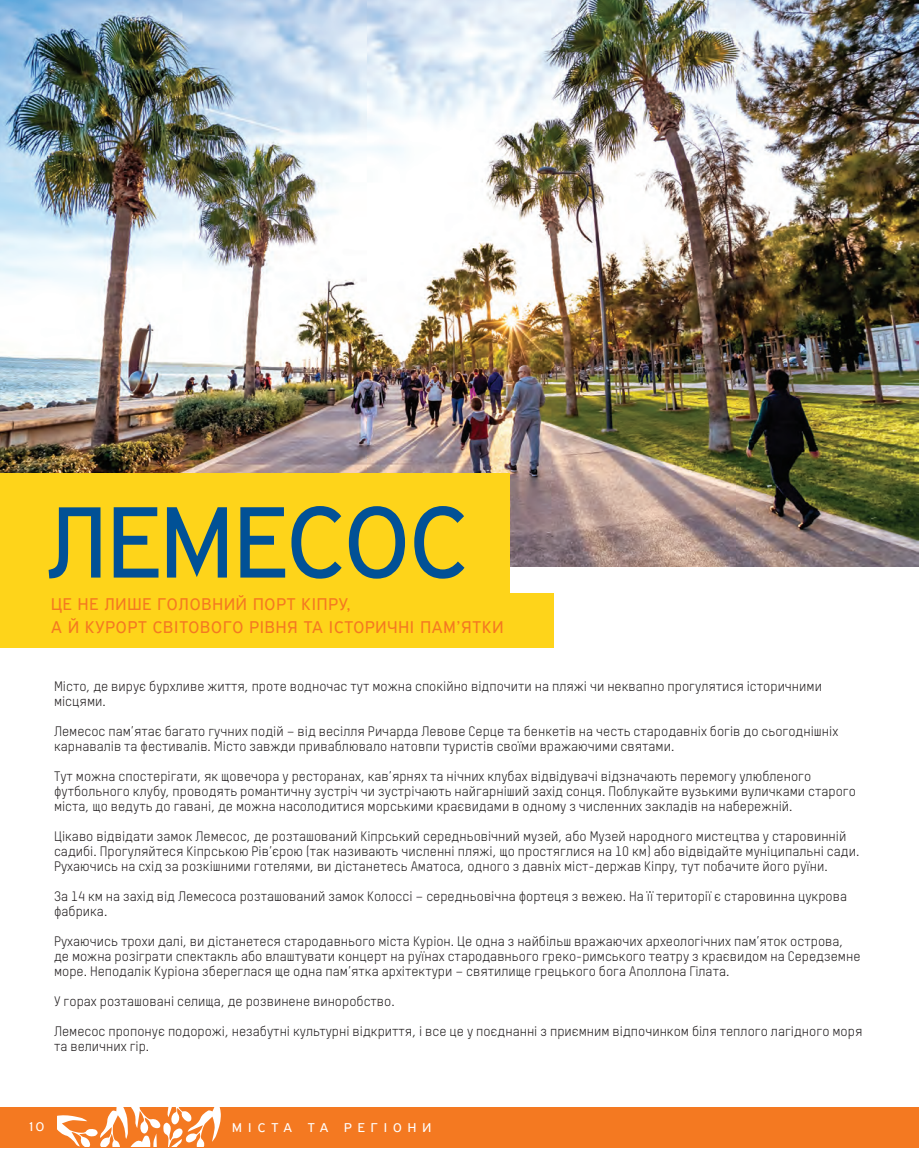
<style>
.page{position:relative;width:919px;height:1174px;background:#fff}
.page>*{position:absolute;margin:0;border:0;box-sizing:border-box;transform-origin:0 0}
.t1{font:108px "PF Highway Sans Pro";color:#015196;scale:.94 1}
.t2{font:18px "PF Highway Sans Pro";letter-spacing:.05em;color:#f47921;scale:.94 1}
.t3{font:13.5px/15px "T Star Pro";color:#231f20}
.t4{font:13.5px "PF Highway Sans Pro";letter-spacing:.45em;color:#fff}
</style>
<div class="page">
<div style="left:0;top:1107px;width:918px;height:40px;background:#f47921"></div>
<svg style="left:57px;top:1108px;width:164px;height:38px"></svg>
<img style="left:0;top:0;width:918px;height:566px">
<div style="left:0;top:473px;width:509px;height:174px;background:#fed41a"></div>
<div style="left:0;top:593px;width:553px;height:54px;background:#fed41a"></div>
<p class="t1" style="left:46px;top:479px;width:450px">ЛЕМЕСОС</p>
<p class="t2" style="left:51px;top:593px;width:320px">ЦЕ НЕ ЛИШЕ ГОЛОВНИЙ ПОРТ КІПРУ,</p>
<p class="t2" style="left:51px;top:617px;width:482px">А Й КУРОРТ СВІТОВОГО РІВНЯ ТА ІСТОРИЧНІ ПАМ’ЯТКИ</p>
<p class="t3" style="left:54px;top:678px;width:769px">Місто, де вирує бурхливе життя, проте водночас тут можна спокійно відпочити на пляжі чи неквапно прогулятися історичними місцями.</p>
<p class="t3" style="left:54px;top:723px;width:785px">Лемесос пам’ятає багато гучних подій – від весілля Ричарда Левове Серце та бенкетів на честь стародавніх богів до сьогоднішніх карнавалів та фестивалів. Місто завжди приваблювало натовпи туристів своїми вражаючими святами.</p>
<p class="t3" style="left:54px;top:768px;width:803px">Тут можна спостерігати, як щовечора у ресторанах, кав’ярнях та нічних клубах відвідувачі відзначають перемогу улюбленого футбольного клубу, проводять романтичну зустріч чи зустрічають найгарніший захід сонця. Поблукайте вузькими вуличками старого міста, що ведуть до гавані, де можна насолодитися морськими краєвидами в одному з численних закладів на набережній.</p>
<p class="t3" style="left:54px;top:828px;width:806px">Цікаво відвідати замок Лемесос, де розташований Кіпрський середньовічний музей, або Музей народного мистецтва у старовинній садибі. Прогуляйтеся Кіпрською Рів’єрою (так називають численні пляжі, що простяглися на 10 км) або відвідайте муніципальні сади.<br>Рухаючись на схід за розкішними готелями, ви дістанетесь Аматоса, одного з давніх міст-держав Кіпру, тут побачите його руїни.</p>
<p class="t3" style="left:54px;top:888px;width:794px">За 14 км на захід від Лемесоса розташований замок Колоссі – середньовічна фортеця з вежею. На її території є старовинна цукрова фабрика.</p>
<p class="t3" style="left:54px;top:933px;width:807px">Рухаючись трохи далі, ви дістанетеся стародавнього міста Куріон. Це одна з найбільш вражаючих археологічних пам’яток острова, де можна розіграти спектакль або влаштувати концерт на руїнах стародавнього греко-римського театру з краєвидом на Середземне море. Неподалік Куріона збереглася ще одна пам’ятка архітектури – святилище грецького бога Аполлона Гілата.</p>
<p class="t3" style="left:54px;top:993px;width:342px">У горах розташовані селища, де розвинене виноробство.</p>
<p class="t3" style="left:54px;top:1023px;width:809px">Лемесос пропонує подорожі, незабутні культурні відкриття, і все це у поєднанні з приємним відпочинком біля теплого лагідного моря та величних гір.</p>
<p class="t4" style="left:27px;top:1118px;width:19px">10</p>
<p class="t4" style="left:232px;top:1119px;width:200px">МІСТА ТА РЕГІОНИ</p>
</div>
